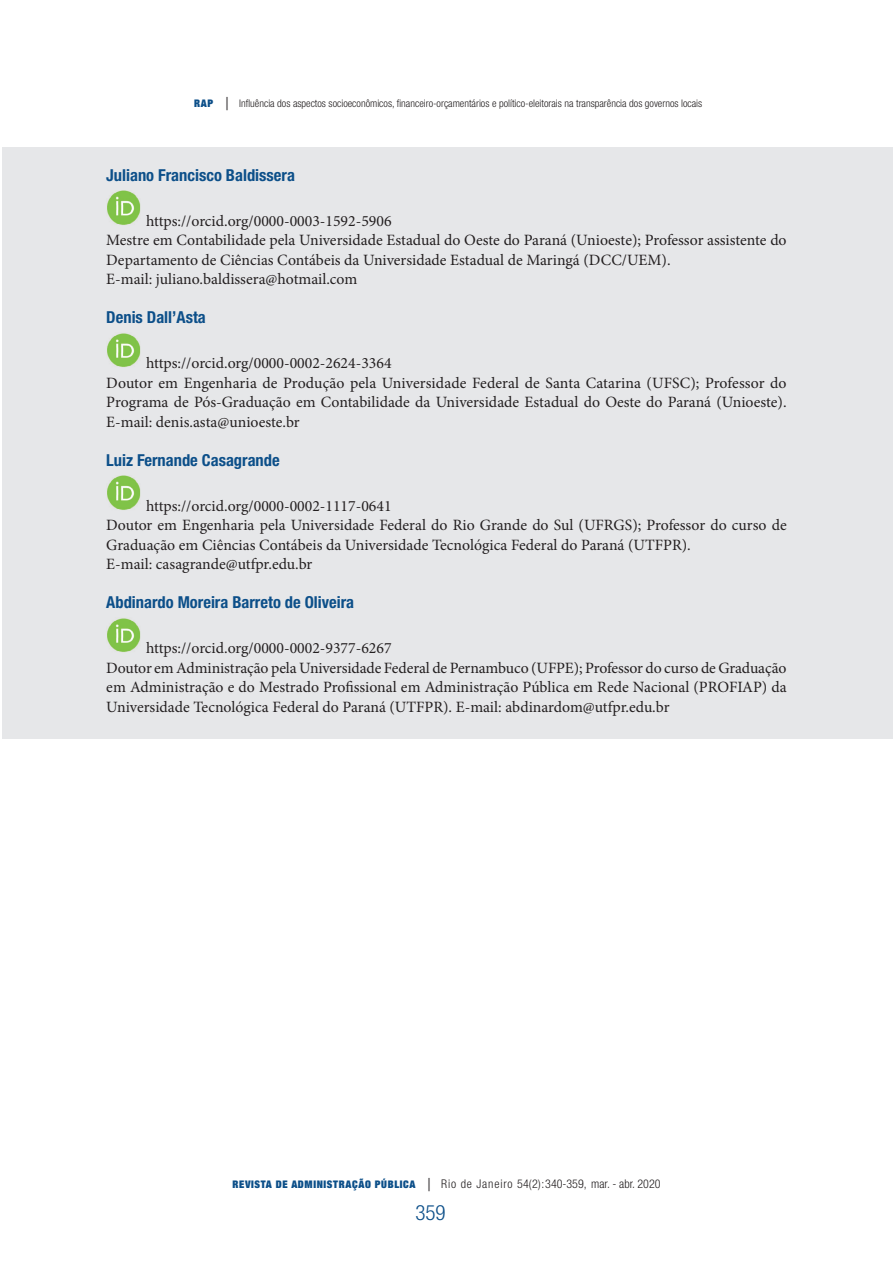
<style>
.page{position:relative;width:893px;height:1263px;background:#fff}
.page>*{position:absolute;margin:0;border:0;box-sizing:border-box;transform-origin:0 0}
.t1{font:300 condensed 21px "Helvetica Neue LT Std";color:#0c4f89}
.t2{font:700 condensed 16.5px "Helvetica Neue LT Std";color:#0c4f89}
.t3{font:15.75px/19.5px "Minion Pro";color:#231f20}
.t4{font:300 condensed 12px "Helvetica Neue LT Std";color:#231f20}
.t5{font:300 condensed 10.5px "Helvetica Neue LT Std";color:#231f20}
.s1{font-family:"Helvetica Neue";font-weight:900;font-stretch:expanded;color:#0c4f89}
.s2{font-size:18px}
.s3{font-family:"Helvetica Neue";font-weight:900;font-stretch:expanded;font-size:10.5px;color:#0c4f89}
</style>
<div class="page">
<div style="left:3px;top:147px;width:890px;height:592px;background:#e6e7e9"></div>
<img style="left:107px;top:190px;width:34px;height:35px">
<img style="left:107px;top:333px;width:34px;height:34px">
<img style="left:107px;top:475px;width:34px;height:35px">
<img style="left:107px;top:618px;width:34px;height:34px">
<p class="t5" style="left:194px;top:98px;width:510px"><span class="s1">RAP</span> <span class="s2">|</span> Influência dos aspectos socioeconômicos, financeiro-orçamentários e político-eleitorais na transparência dos governos locais</p>
<p class="t2" style="left:106px;top:165px;width:190px">Juliano Francisco Baldissera</p>
<p class="t3" style="left:106px;top:211px;width:682px;text-indent:40px">https://orcid.org/0000-0003-1592-5906<br>Mestre em Contabilidade pela Universidade Estadual do Oeste do Paraná (Unioeste); Professor assistente do Departamento de Ciências Contábeis da Universidade Estadual de Maringá (DCC/UEM).<br>E-mail: juliano.baldissera@hotmail.com</p>
<p class="t2" style="left:106px;top:308px;width:101px">Denis Dall’Asta</p>
<p class="t3" style="left:106px;top:354px;width:682px;text-indent:40px">https://orcid.org/0000-0002-2624-3364<br>Doutor em Engenharia de Produção pela Universidade Federal de Santa Catarina (UFSC); Professor do Programa de Pós-Graduação em Contabilidade da Universidade Estadual do Oeste do Paraná (Unioeste).<br>E-mail: denis.asta@unioeste.br</p>
<p class="t2" style="left:106px;top:450px;width:175px">Luiz Fernande Casagrande</p>
<p class="t3" style="left:106px;top:496px;width:682px;text-indent:40px">https://orcid.org/0000-0002-1117-0641<br>Doutor em Engenharia pela Universidade Federal do Rio Grande do Sul (UFRGS); Professor do curso de Graduação em Ciências Contábeis da Universidade Tecnológica Federal do Paraná (UTFPR).<br>E-mail: casagrande@utfpr.edu.br</p>
<p class="t2" style="left:106px;top:593px;width:249px">Abdinardo Moreira Barreto de Oliveira</p>
<p class="t3" style="left:106px;top:639px;width:682px;text-indent:40px">https://orcid.org/0000-0002-9377-6267<br>Doutor em Administração pela Universidade Federal de Pernambuco (UFPE); Professor do curso de Graduação em Administração e do Mestrado Profissional em Administração Pública em Rede Nacional (PROFIAP) da Universidade Tecnológica Federal do Paraná (UTFPR). E-mail: abdinardom@utfpr.edu.br</p>
<p class="t4" style="left:232px;top:1176px;width:430px"><span class="s3">REVISTA DE ADMINISTRAÇÃO PÚBLICA</span> <span class="s2">|</span> Rio de Janeiro 54(2):340-359, mar. - abr. 2020</p>
<h1 class="t1" style="left:415px;top:1200px;width:32px">359</h1>
</div>
